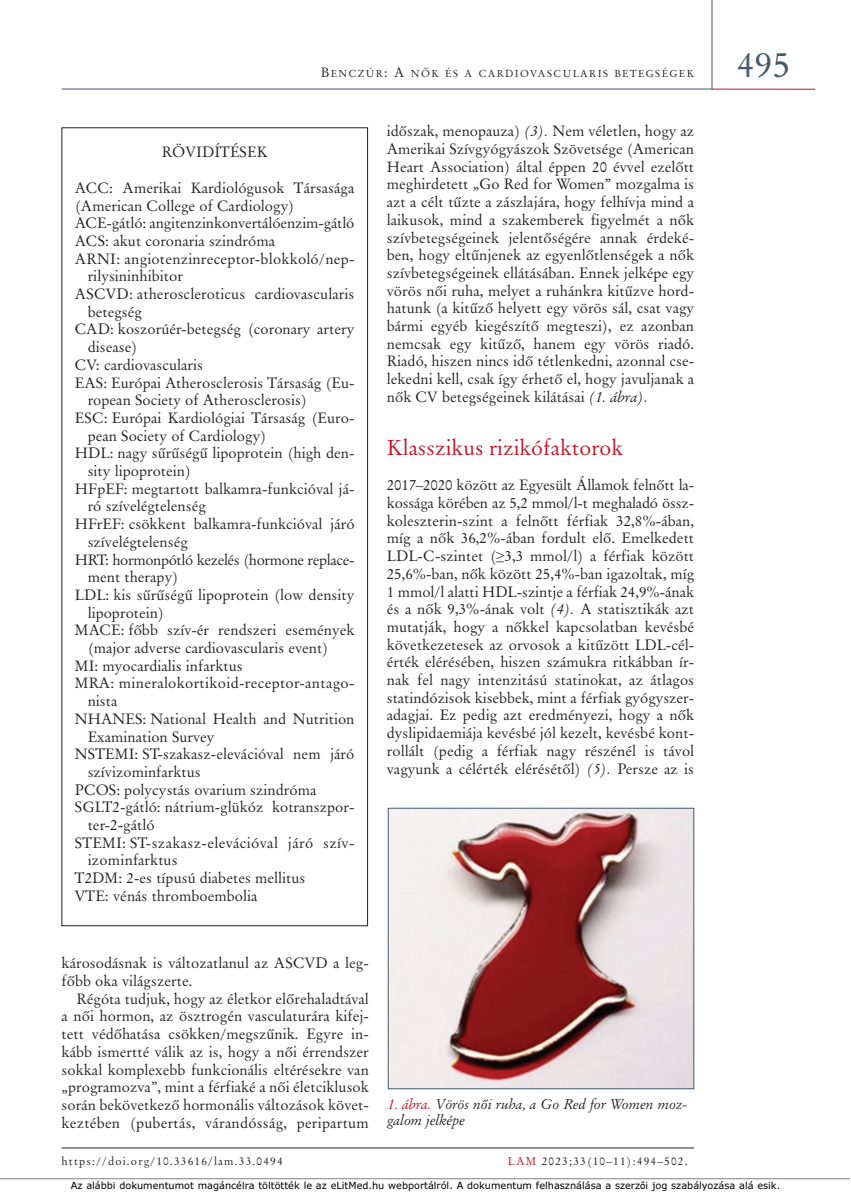
<style>
.page{position:relative;width:851px;height:1192px;background:#fff}
.page>*{position:absolute;margin:0;border:0;box-sizing:border-box;transform-origin:0 0}
.t1{font:36px "Original Garamond HU Normal";color:#435b6d}
.t2{font:21.75px "Original Garamond HU Normal";color:#c11223}
.t3{font:15px/17.7px "Original Garamond HU Normal";color:#231f20;text-align:justify}
.t4{font:15px "Original Garamond HU Normal";letter-spacing:-.025em;color:#231f20}
.t5{font:15px "Original Garamond HU Normal";letter-spacing:.02em;color:#231f20}
.t6{font:15px "Original Garamond HU Normal";letter-spacing:.025em;color:#231f20}
.t7{font:14.25px/15.8px "Original Garamond HU Italic";color:#231f20}
.t8{font:11.4px "Original Garamond HU Normal";letter-spacing:.1em;color:#231f20}
.t9{font:10.2px "Original Garamond HU Normal";letter-spacing:.135em;color:#231f20}
.t10{font:9.75px "TT3610 O00";color:#000}
.s1{font-size:13.5px}
.s2{font-family:"Original Garamond HU Italic"}
.s3{font-family:"Times New Roman"}
.s4{color:#c11223}
.s5{font-family:"Gill";font-size:11.7px}
</style>
<div class="page">
<hr style="left:62px;top:1148px;width:632px;height:1px;background:#231f20">
<hr style="left:711px;top:89px;width:104px;height:1px;background:#c11223">
<hr style="left:62px;top:89px;width:649px;height:1px;background:#435b6d">
<hr style="left:711px;top:0;width:1px;height:89px;background:#435b6d">
<img style="left:390px;top:810px;width:302px;height:277px">
<div style="left:388px;top:808px;width:306px;height:281px;border:1px solid #435b6d"></div>
<hr style="left:0;top:1178px;width:849px;height:1px;background:#808080">
<p class="t9" style="left:321px;top:69px;width:375px"><span class="s1">B</span>ENCZÚR<span class="s1">: A</span> NÔK ÉS A CARDIOVASCULARIS BETEGSÉGEK</p>
<p class="t3" style="left:162px;top:145px;width:107px">RÖVIDÍTÉSEK</p>
<p class="t3" style="left:75px;top:180px;width:281px">ACC: Amerikai Kardiológusok Társasága</p>
<p class="t3" style="left:75px;top:198px;width:221px">(American College of Cardiology)</p>
<p class="t3" style="left:75px;top:215px;width:281px">ACE-gátló: angitenzinkonvertálóenzim-gát ló</p>
<p class="t3" style="left:75px;top:233px;width:202px">ACS: akut coronaria szindróma</p>
<p class="t3" style="left:75px;top:251px;width:281px">ARNI: angiotenzinreceptor-blokkoló/nep -</p>
<p class="t3" style="left:88px;top:268px;width:97px">ri lysininhibitor</p>
<p class="t3" style="left:75px;top:286px;width:281px">ASCVD: atheroscleroticus cardiovascularis</p>
<p class="t3" style="left:88px;top:304px;width:56px">betegség</p>
<p class="t3" style="left:75px;top:322px;width:281px">CAD: koszorúér-betegség (coronary artery</p>
<p class="t3" style="left:88px;top:339px;width:51px">disease)</p>
<p class="t3" style="left:75px;top:357px;width:130px">CV: cardiovascularis</p>
<p class="t3" style="left:75px;top:375px;width:281px">EAS: Európai Atherosclerosis Társaság (Eu -</p>
<p class="t3" style="left:88px;top:392px;width:221px">ro pean Society of Atherosclerosis)</p>
<p class="t3" style="left:75px;top:410px;width:281px">ESC: Európai Kardiológiai Társaság (Euro -</p>
<p class="t3" style="left:88px;top:428px;width:180px">pean Society of Cardiology)</p>
<p class="t3" style="left:75px;top:445px;width:281px">HDL: nagy sûrûségû lipoprotein (high den -</p>
<p class="t3" style="left:88px;top:463px;width:105px">sity lipoprotein)</p>
<p class="t3" style="left:75px;top:481px;width:281px">HFpEF: megtartott balkamra-funkcióval já -</p>
<p class="t3" style="left:88px;top:499px;width:120px">ró szívelégtelenség</p>
<p class="t3" style="left:75px;top:516px;width:281px">HFrEF: csökkent balkamra-funkcióval járó</p>
<p class="t3" style="left:88px;top:534px;width:102px">szívelégtelenség</p>
<p class="t4" style="left:75px;top:553px;width:281px">HRT: hormonpótló kezelés (hormone rep la ce -</p>
<p class="t3" style="left:88px;top:569px;width:92px">ment therapy)</p>
<p class="t3" style="left:75px;top:587px;width:281px">LDL: kis sûrûségû lipoprotein (low density</p>
<p class="t3" style="left:88px;top:605px;width:78px">lipoprotein)</p>
<p class="t3" style="left:75px;top:622px;width:281px">MACE: fôbb szív-ér rendszeri események</p>
<p class="t3" style="left:88px;top:640px;width:242px">(ma jor adverse cardiovascularis event)</p>
<p class="t3" style="left:75px;top:658px;width:169px">MI: myocardialis infarktus</p>
<p class="t5" style="left:75px;top:677px;width:281px">MRA: mineralokortikoid-receptor-anta go -</p>
<p class="t3" style="left:88px;top:693px;width:31px">nista</p>
<p class="t3" style="left:75px;top:711px;width:281px">NHANES: National Health and Nutrition</p>
<p class="t3" style="left:88px;top:729px;width:128px">Examination Survey</p>
<p class="t3" style="left:75px;top:746px;width:281px">NSTEMI: ST-szakasz-elevációval nem járó</p>
<p class="t3" style="left:88px;top:764px;width:115px">szív izominfarktus</p>
<p class="t3" style="left:75px;top:782px;width:243px">PCOS: polycystás ovarium szindróma</p>
<p class="t3" style="left:75px;top:799px;width:281px">SGLT2-gátló: nátrium-glükóz ko transz por -</p>
<p class="t3" style="left:88px;top:817px;width:68px">ter-2-gátló</p>
<p class="t6" style="left:75px;top:836px;width:281px">STEMI: ST-szakasz-elevációval járó szív -</p>
<p class="t3" style="left:88px;top:853px;width:91px">izom infarktus</p>
<p class="t3" style="left:75px;top:870px;width:232px">T2DM: 2-es típusú diabetes mellitus</p>
<p class="t3" style="left:75px;top:888px;width:184px">VTE: vénás thromboembolia</p>
<p class="t3" style="left:387px;top:123px;width:309px">idô szak, menopauza) <span class="s2">(3).</span> Nem véletlen, hogy az Amerikai Szívgyógyászok Szövetsége (American Heart Association) által éppen 20 évvel ezelôtt meghirdetett „Go Red for Women” mozgalma is azt a célt tûzte a zászlajára, hogy felhívja mind a laikusok, mind a szakemberek figyelmét a nôk szívbetegségeinek jelentôségére annak érdeké&shy;ben, hogy eltûnjenek az egyenlôtlenségek a nôk szívbetegségeinek ellátásában. Ennek jelképe egy vörös nôi ruha, melyet a ruhánkra kitûzve hord&shy;hatunk (a kitûzô helyett egy vörös sál, csat vagy bármi egyéb kiegészítô megteszi), ez azonban nemcsak egy kitûzô, hanem egy vörös riadó.<br>Riadó, hiszen nincs idô tétlenkedni, azonnal cse&shy;lekedni kell, csak így érhetô el, hogy javuljanak a nôk CV betegségeinek kilátásai <span class="s2">(1. ábra).</span></p>
<h2 class="t2" style="left:387px;top:438px;width:238px">Klasszikus rizikófaktorok</h2>
<p class="t3" style="left:387px;top:477px;width:309px">2017–2020 között az Egyesült Államok felnôtt la - kossága körében az 5,2 mmol/l-t meghaladó össz - koleszterin-szint a felnôtt férfiak 32,8%-ában, míg a nôk 36,2%-ában fordult elô. Emelkedett LDL-C-szintet (<span class="s3">≥</span>3,3 mmol/l) a férfiak között 25,6%-ban, nôk között 25,4%-ban igazoltak, míg 1 mmol/l alatti HDL-szintje a férfiak 24,9%-ának és a nôk 9,3%-ának volt <span class="s2">(4).</span> A statisztikák azt mutatják, hogy a nôkkel kapcsolatban kevésbé következetesek az orvosok a kitûzött LDL-cél - érték elérésében, hiszen számukra ritkábban ír - nak fel nagy intenzitású statinokat, az átlagos statindózisok kisebbek, mint a férfiak gyógy szer - adagjai. Ez pedig azt eredményezi, hogy a nôk dyslipidaemiája kevésbé jól kezelt, kevésbé kont - rollált (pedig a férfiak nagy részénél is távol vagyunk a célérték elérésétôl) <span class="s2">(5).</span> Persze az is</p>
<p class="t3" style="left:62px;top:955px;width:309px">károsodásnak is változatlanul az ASCVD a leg&shy;fôbb oka világszerte.</p>
<p class="t3" style="left:62px;top:991px;width:309px;text-indent:15px">Régóta tudjuk, hogy az életkor elôrehaladtával a nôi hormon, az ösztrogén vasculaturára kifej&shy;tett védôhatása csökken/megszûnik. Egyre in - kább ismertté válik az is, hogy a nôi érrendszer sokkal komplexebb funkcionális eltérésekre van „programozva”, mint a férfiaké a nôi életciklusok során bekövetkezô hormonális változások követ&shy;keztében (pubertás, várandósság, peripartum</p>
<p class="t7" style="left:388px;top:1098px;width:301px"><span class="s4">1. ábra.</span> Vörös nôi ruha, a Go Red for Women moz&shy;galom jelképe</p>
<p class="t8" style="left:62px;top:1156px;width:223px">https://doi.org/10.33616/lam.33.0494</p>
<p class="t8" style="left:508px;top:1156px;width:181px"><span class="s4">LAM</span> 2023;33(10–11):494–502.</p>
<h1 class="t1" style="left:736px;top:49px;width:55px">495</h1>
<p class="t10" style="left:71px;top:1182px;width:711px">Az alábbi dokumentumot magáncélra töltötték le az eLitMed.hu webportálról. A dokumentum felhasználása a szerz<span class="s5">ô</span>i jog szabályozása alá esik.</p>
</div>
